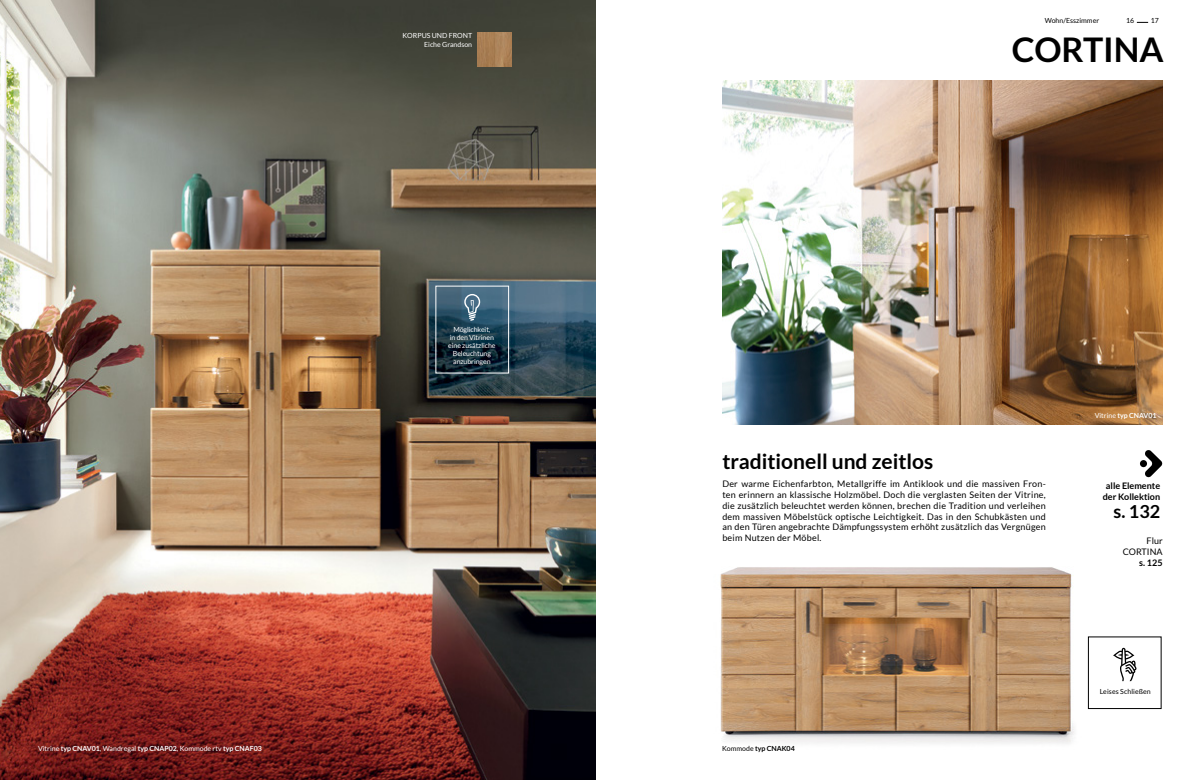
<style>
.page{position:relative;width:1191px;height:780px;background:#fff}
.page>*{position:absolute;margin:0;border:0;box-sizing:border-box;transform-origin:0 0}
.t1{font:700 34px "Lato";color:#000}
.t2{font:700 21px "Lato";color:#000}
.t3{font:700 18px "Lato";color:#000}
.t4{font:9px/10.8px "Lato";letter-spacing:.025em;color:#000;text-align:justify}
.t5{font:700 9px/10.8px "Lato";color:#000;text-align:center}
.t6{font:9px/10.8px "Lato";color:#000;text-align:right}
.t7{font:7px/8px "Lato";letter-spacing:-.01em;color:#fff;text-align:center}
.t8{font:7px "Lato";color:#000}
.t9{font:700 7px "Lato";color:#000}
.t10{font:700 7px "Lato";color:#fff}
.s1{font-weight:400}
.s2{font-weight:700}
</style>
<div class="page">
<img style="left:720px;top:567px;width:369px;height:177px">
<img style="left:0;top:0;width:595px;height:780px">
<img style="left:722px;top:81px;width:440px;height:343px">
<img style="left:477px;top:33px;width:34px;height:34px">
<svg style="left:464px;top:294px;width:16px;height:27px"></svg>
<svg style="left:1144px;top:450px;width:18px;height:27px"></svg>
<div style="left:1140px;top:460px;width:7px;height:7px;background:#000;border-radius:50%"></div>
<div style="left:1088px;top:636px;width:73px;height:73px;border:1px solid #000"></div>
<svg style="left:1113px;top:647px;width:23px;height:34px"></svg>
<svg style="left:1136px;top:22px;width:12px;height:1px"></svg>
<p class="t7" style="left:402px;top:32px;width:71px;line-height:8.4px;text-align:right">KORPUS UND FRONT<br>Eiche Grandson</p>
<p class="t7" style="left:448px;top:325px;width:49px">Möglichkeit,<br>in den Vitrinen eine zusätzliche<br>Beleuchtung anzubringen</p>
<p class="t8" style="left:1044px;top:16px;width:56px">Wohn/Esszimmer</p>
<p class="t8" style="left:1126px;top:16px;width:10px">16</p>
<p class="t8" style="left:1150px;top:16px;width:10px">17</p>
<h1 class="t1" style="left:1011px;top:30px;width:154px">CORTINA</h1>
<h2 class="t2" style="left:722px;top:449px;width:212px">traditionell und zeitlos</h2>
<p class="t4" style="left:722px;top:478px;width:325px">Der warme Eichenfarbton, Metallgriffe im Antiklook und die massiven Fron&shy;ten erinnern an klassische Holzmöbel. Doch die verglasten Seiten der Vitrine, die zusätzlich beleuchtet werden können, brechen die Tradition und verleihen dem massiven Möbelstück optische Leichtigkeit. Das in den Schubkästen und an den Türen angebrachte Dämpfungssystem erhöht zusätzlich das Vergnügen beim Nutzen der Möbel.</p>
<p class="t10" style="left:1094px;top:411px;width:63px"><span class="s1">Vitrine</span> typ CNAV01</p>
<p class="t5" style="left:1102px;top:480px;width:59px">alle Elemente der Kollektion</p>
<h3 class="t3" style="left:1113px;top:501px;width:48px">s. 132</h3>
<p class="t6" style="left:1122px;top:535px;width:41px">Flur<br>CORTINA</p>
<p class="t5" style="left:1139px;top:557px;width:25px">s. 125</p>
<p class="t8" style="left:1099px;top:687px;width:53px">Leises Schließen</p>
<p class="t7" style="left:38px;top:744px;width:225px">Vitrine <span class="s2">typ CNAV01</span>, Wandregal <span class="s2">typ CNAP02</span>, Kommode rtv <span class="s2">typ CNAF03</span></p>
<p class="t9" style="left:722px;top:744px;width:74px"><span class="s1">Kommode</span> typ CNAK04</p>
</div>
